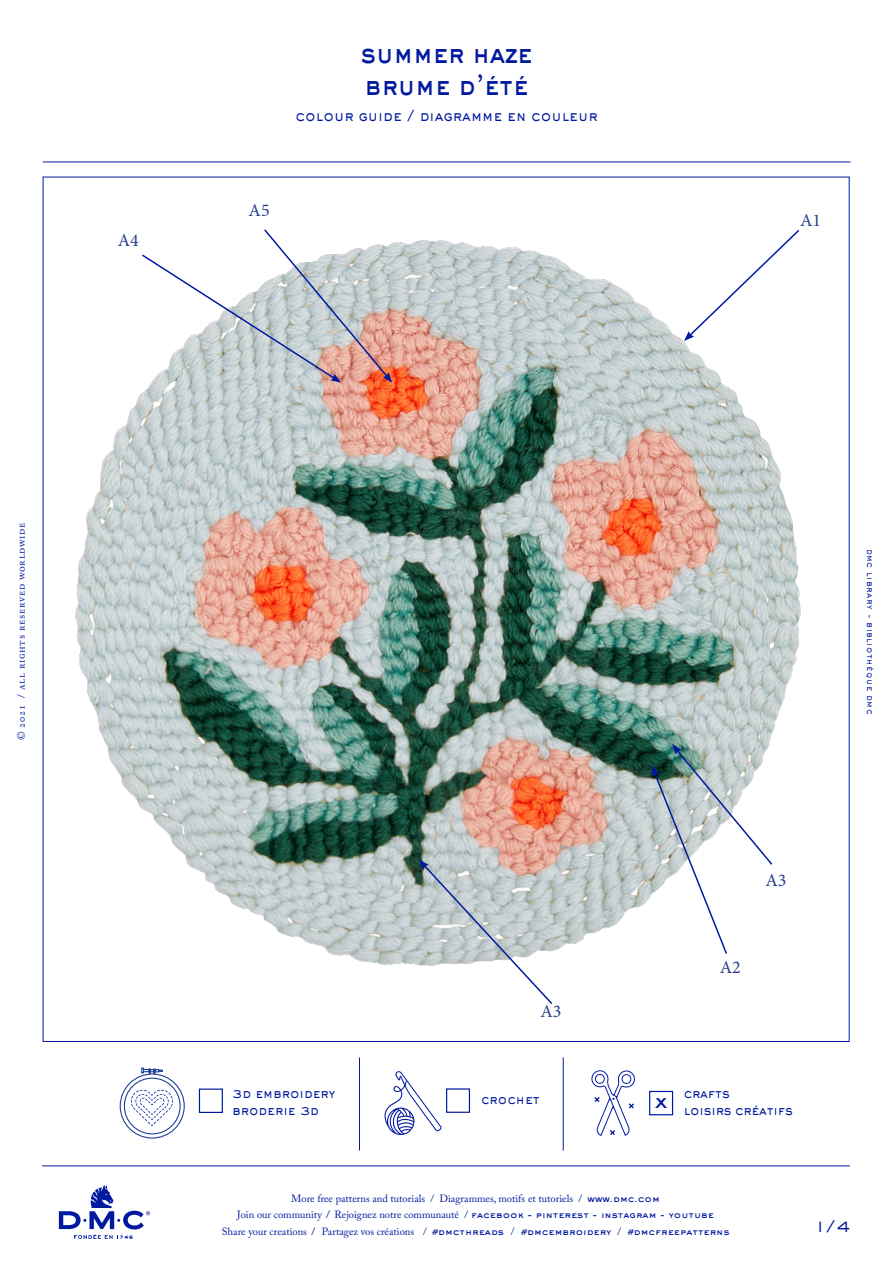
<style>
.page{position:relative;width:893px;height:1263px;background:#fff}
.page>*{position:absolute;margin:0;border:0;box-sizing:border-box;transform-origin:0 0}
.t1{font:800 27px "Sackers Gothic Std";letter-spacing:-.02em;color:#00199f;scale:.85 1}
.t2{font:800 19.2px "Sackers Gothic Std";color:#00199f}
.t3{font:18px "Minion Pro";color:#253e8c}
.t4{font:500 15.75px "Sackers Gothic Std";color:#00199f}
.t5{font:500 15px "Sackers Gothic Std";letter-spacing:.01em;color:#00199f;scale:.85 1}
.t6{font:500 13.35px/17.1px "Sackers Gothic Std";letter-spacing:.01em;color:#00199f;scale:.85 1}
.t7{font:500 13.35px/17.1px "Sackers Gothic Std";letter-spacing:-.01em;color:#00199f;scale:.85 1}
.t8{font:10.5px "Adobe Caslon Pro";letter-spacing:.015em;color:#00199f}
.t9{font:10.5px "Adobe Caslon Pro";letter-spacing:.06em;color:#00199f}
.t10{font:500 9px "Sackers Gothic Std";letter-spacing:.08em;color:#00199f;scale:.85 1}
.s1{font-size:12px}
.s2{font-family:"Sackers Gothic Std";font-weight:800;font-size:9px}
.s3{font-weight:600}
</style>
<div class="page">
<img style="left:75px;top:241px;width:725px;height:724px">
<svg style="left:684px;top:230px;width:116px;height:111px"></svg>
<svg style="left:140px;top:229px;width:252px;height:154px"></svg>
<svg style="left:652px;top:744px;width:122px;height:211px"></svg>
<svg style="left:419px;top:860px;width:135px;height:144px"></svg>
<hr style="left:563px;top:1057px;width:1px;height:93px;background:#00199f">
<hr style="left:359px;top:1057px;width:1px;height:93px;background:#00199f">
<svg style="left:119px;top:1068px;width:66px;height:71px"></svg>
<svg style="left:384px;top:1071px;width:58px;height:64px"></svg>
<svg style="left:591px;top:1070px;width:44px;height:66px"></svg>
<div style="left:199px;top:1088px;width:24px;height:25px;border:1px solid #00199f"></div>
<div style="left:446px;top:1088px;width:24px;height:25px;border:1px solid #00199f"></div>
<div style="left:649px;top:1091px;width:24px;height:24px;border:1px solid #00199f"></div>
<hr style="left:43px;top:162px;width:807px;height:1px;background:#00199f">
<hr style="left:42px;top:1165px;width:808px;height:1px;background:#00199f">
<svg style="left:59px;top:1185px;width:91px;height:54px"></svg>
<p class="t3" style="left:118px;top:228px;width:23px">A4</p>
<p class="t1" style="left:361px;top:35px;width:204px">summer haze</p>
<p class="t1" style="left:365px;top:67px;width:194px">brume d’été</p>
<p class="t5" style="left:296px;top:105px;width:357px">colour guide / diagramme en couleur</p>
<p class="t3" style="left:249px;top:198px;width:23px">A5</p>
<p class="t3" style="left:800px;top:209px;width:23px">A1</p>
<p class="t9" style="left:15px;top:740px;width:219px;rotate:-90deg">© 2021 / all rights reserved worldwide</p>
<p class="t10" style="left:876px;top:549px;width:196px;rotate:90deg">dmc library - bibliothèque dmc</p>
<p class="t3" style="left:540px;top:999px;width:23px">A3</p>
<p class="t3" style="left:765px;top:868px;width:23px">A3</p>
<p class="t3" style="left:720px;top:955px;width:23px">A2</p>
<p class="t6" style="left:232px;top:1084px;width:123px"><span class="s1">3</span>d embroidery broderie <span class="s1">3</span>d</p>
<p class="t6" style="left:481px;top:1091px;width:70px">crochet</p>
<p class="t7" style="left:684px;top:1084px;width:130px">crafts<br>loisirs créatifs</p>
<p class="t2" style="left:655px;top:1088px;width:14px">x</p>
<p class="t8" style="left:291px;top:1192px;width:370px">More free patterns and tutorials / Diagrammes, motifs et tutoriels / <span class="s2">www.dmc.com</span></p>
<p class="t8" style="left:237px;top:1208px;width:478px">Join our community <span class="s3">/</span> Rejoignez notre communauté / <span class="s2">facebook - pinterest - instagram - youtube</span></p>
<p class="t8" style="left:222px;top:1225px;width:509px">Share your creations <span class="s3">/</span> Partagez vos créations / <span class="s2">#dmcthreads</span> / <span class="s2">#dmcembroidery</span> / <span class="s2">#dmcfreepatterns</span></p>
<p class="t4" style="left:816px;top:1216px;width:36px">1/4</p>
</div>
